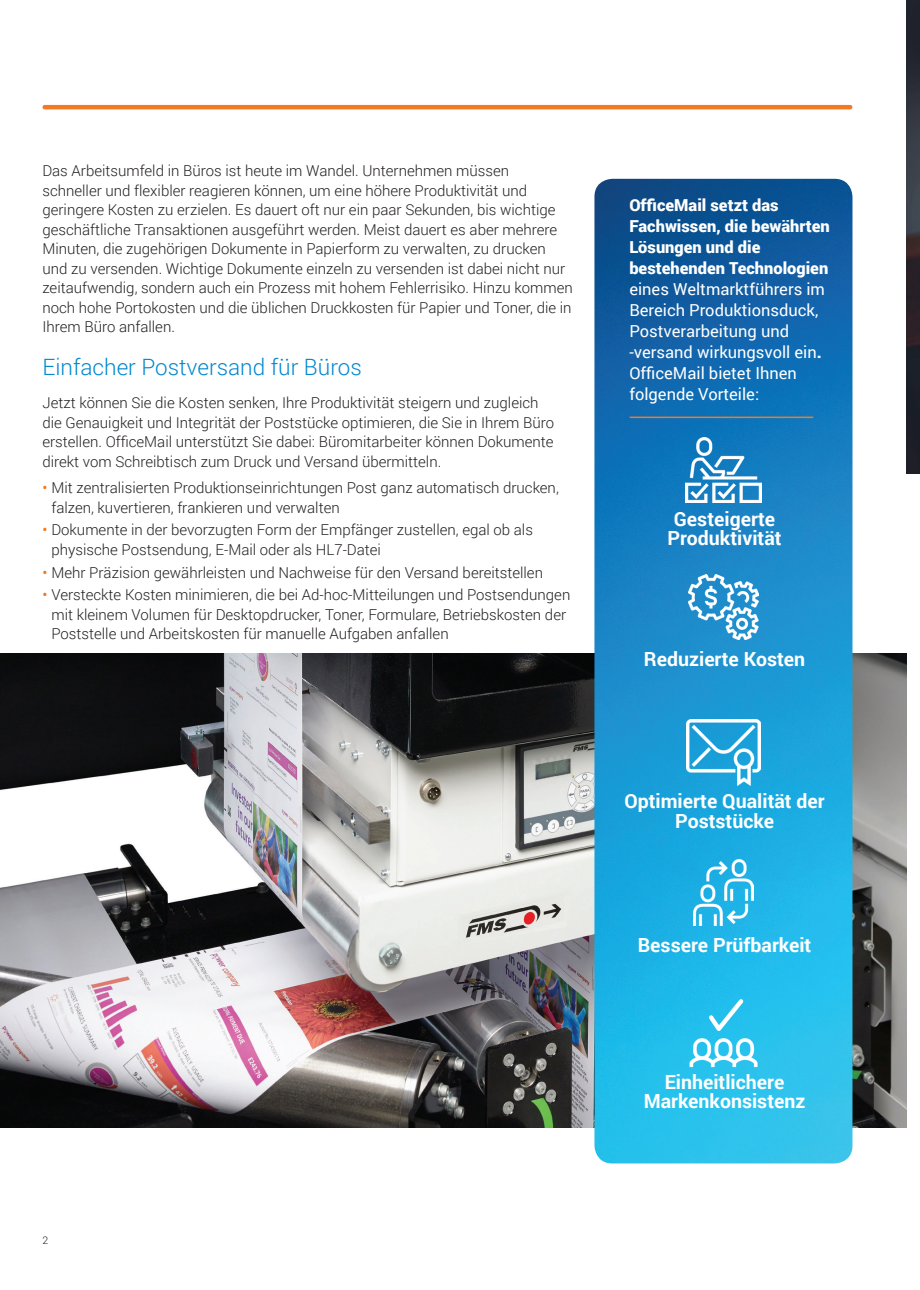
<style>
.page{position:relative;width:920px;height:1290px;background:#fff}
.page>*{position:absolute;margin:0;border:0;box-sizing:border-box;transform-origin:0 0}
.t1{font:300 22.5px "Roboto";color:#0088ce}
.t2{font:700 19.5px/19.5px "Roboto";color:#fff;text-align:center}
.t3{font:16.5px/21px "Roboto";color:#fff}
.t4{font:900 16.5px/21px "Roboto";color:#fff}
.t5{font:300 15px/19.5px "Roboto";color:#231f20}
.t6{font:300 10.5px "Roboto";color:#231f20}
.s1{font-weight:400;color:#f47921}
.s2{font-weight:900}
</style>
<div class="page">
<img style="left:0;top:653px;width:594px;height:475px">
<img style="left:852px;top:653px;width:54px;height:475px">
<img style="left:906px;top:0;width:14px;height:473px">
<img style="left:594px;top:179px;width:258px;height:984px">
<hr style="left:630px;top:417px;width:183px;height:1px;background:#f47921">
<img style="left:686px;top:437px;width:75px;height:66px">
<img style="left:688px;top:574px;width:71px;height:66px">
<img style="left:686px;top:720px;width:74px;height:65px">
<img style="left:693px;top:859px;width:60px;height:66px">
<svg style="left:705px;top:995px;width:42px;height:41px;background:#3fc7ef"></svg>
<img style="left:667px;top:1036px;width:113px;height:32px">
<hr style="left:45px;top:105px;width:805px;height:4px;background:#f47921">
<p class="t5" style="left:42px;top:161px;width:532px">Das Arbeitsumfeld in Büros ist heute im Wandel. Unternehmen müssen<br>schneller und flexibler reagieren können, um eine höhere Produktivität und geringere Kosten zu erzielen. Es dauert oft nur ein paar Sekunden, bis wichtige geschäftliche Transaktionen ausgeführt werden. Meist dauert es aber mehrere Minuten, die zugehörigen Dokumente in Papierform zu verwalten, zu drucken und zu versenden. Wichtige Dokumente einzeln zu versenden ist dabei nicht nur zeitaufwendig, sondern auch ein Prozess mit hohem Fehlerrisiko. Hinzu kommen noch hohe Portokosten und die üblichen Druckkosten für Papier und Toner, die in Ihrem Büro anfallen.</p>
<h1 class="t1" style="left:42px;top:351px;width:321px">Einfacher Postversand für Büros</h1>
<p class="t5" style="left:42px;top:393px;width:513px">Jetzt können Sie die Kosten senken, Ihre Produktivität steigern und zugleich die Genauigkeit und Integrität der Poststücke optimieren, die Sie in Ihrem Büro erstellen. OfficeMail unterstützt Sie dabei: Büromitarbeiter können Dokumente direkt vom Schreibtisch zum Druck und Versand übermitteln.</p>
<p class="t5" style="left:51px;top:477px;width:509px;text-indent:-9px"><span class="s1">•</span> Mit zentralisierten Produktionseinrichtungen Post ganz automatisch drucken, falzen, kuvertieren, frankieren und verwalten</p>
<p class="t5" style="left:51px;top:520px;width:483px;text-indent:-9px"><span class="s1">•</span> Dokumente in der bevorzugten Form der Empfänger zustellen, egal ob als physische Postsendung, E-Mail oder als HL7-Datei</p>
<p class="t5" style="left:42px;top:562px;width:502px"><span class="s1">•</span> Mehr Präzision gewährleisten und Nachweise für den Versand bereitstellen</p>
<p class="t5" style="left:51px;top:585px;width:520px;text-indent:-9px"><span class="s1">•</span> Versteckte Kosten minimieren, die bei Ad-hoc-Mitteilungen und Postsendungen mit kleinem Volumen für Desktopdrucker, Toner, Formulare, Betriebskosten der<br>Poststelle und Arbeitskosten für manuelle Aufgaben anfallen</p>
<p class="t6" style="left:42px;top:1232px;width:7px">2</p>
<p class="t4" style="left:629px;top:194px;width:202px">OfficeMail setzt das<br>Fachwissen, die bewährten<br>Lösungen und die bestehenden Technologien</p>
<p class="t3" style="left:629px;top:278px;width:197px">eines Weltmarktführers im<br>Bereich Produktionsduck,<br>Postverarbeitung und -versand wirkungsvoll ein<span class="s2">.<br></span>OfficeMail bietet Ihnen folgende Vorteile:</p>
<h2 class="t2" style="left:667px;top:508px;width:116px">Gesteigerte<br>Produktivität</h2>
<h2 class="t2" style="left:644px;top:649px;width:163px">Reduzierte Kosten</h2>
<h2 class="t2" style="left:624px;top:791px;width:202px">Optimierte Qualität der<br>Poststücke</h2>
<h2 class="t2" style="left:638px;top:934px;width:175px">Bessere Prüfbarkeit</h2>
<h2 class="t2" style="left:644px;top:1071px;width:163px">Einheitlichere<br>Markenkonsistenz</h2>
</div>
